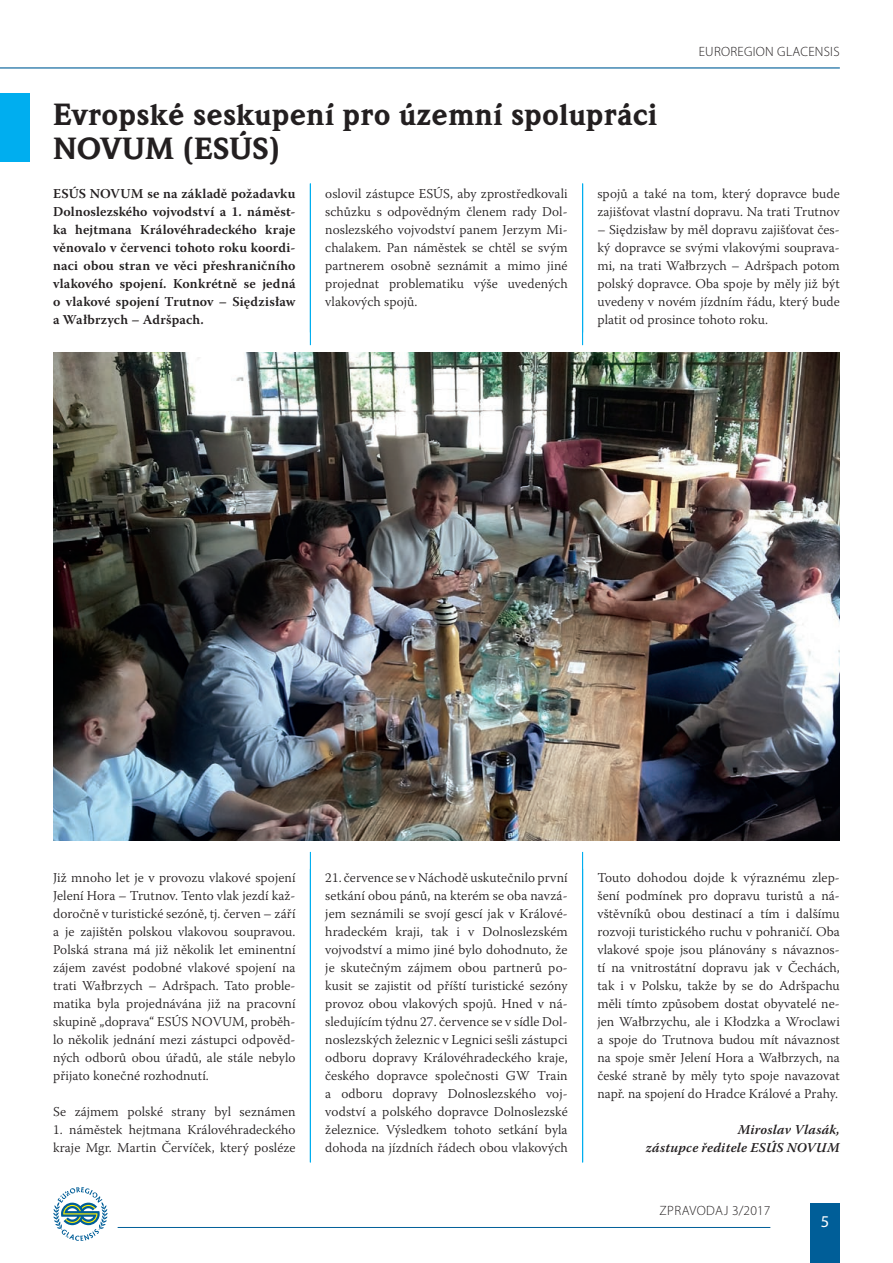
<style>
.page{position:relative;width:893px;height:1263px;background:#fff}
.page>*{position:absolute;margin:0;border:0;box-sizing:border-box;transform-origin:0 0}
.t1{font:30px/34.5px "Weidemann Itc TCE Blac";letter-spacing:.01em;color:#231f20}
.t2{font:16.5px "Myriad Pro";color:#fff}
.t3{font:300 13.5px/18px "Warnock Pro";letter-spacing:.005em;color:#231f20;text-align:justify}
.t4{font:600 13.5px/18px "Warnock Pro";letter-spacing:.01em;color:#231f20;text-align:justify}
.t5{font:italic 600 13.5px/18px "Warnock Pro";letter-spacing:.02em;color:#231f20;text-align:right}
.t6{font:300 13.5px "Myriad Pro";letter-spacing:.02em;color:#231f20}
</style>
<div class="page">
<div style="left:810px;top:1203px;width:30px;height:60px;background:#005e98"></div>
<hr style="left:118px;top:1227px;width:652px;height:1px;background:#005e98">
<svg style="left:53px;top:1187px;width:55px;height:54px"></svg>
<hr style="left:0;top:67px;width:840px;height:2px;background:#005e98">
<div style="left:0;top:94px;width:30px;height:68px;background:#00aeef"></div>
<img style="left:53px;top:353px;width:787px;height:487px">
<hr style="left:310px;top:184px;width:1px;height:161px;background:#00aeef">
<hr style="left:310px;top:852px;width:1px;height:310px;background:#00aeef">
<hr style="left:582px;top:184px;width:1px;height:161px;background:#00aeef">
<hr style="left:582px;top:852px;width:1px;height:310px;background:#00aeef">
<p class="t6" style="left:699px;top:44px;width:142px">EUROREGION GLACENSIS</p>
<h1 class="t1" style="left:53px;top:98px;width:606px">Evropské seskupení pro územní spolupráci<br>NOVUM (ESÚS)</h1>
<p class="t4" style="left:53px;top:184px;width:244px">ESÚS NOVUM se na základě požadavku Dolnoslezského vojvodství a 1. náměst&shy;ka hejtmana Královéhradeckého kraje věnovalo v červenci tohoto roku koordi&shy;naci obou stran ve věci přeshraničního vlakového spojení. Konkrétně se jedná o vlakové spojení Trutnov – Siędzisław a Wałbrzych – Adršpach.</p>
<p class="t3" style="left:325px;top:184px;width:244px">oslovil zástupce ESÚS, aby zprostředkovali schůzku s odpovědným členem rady Dol&shy;noslezského vojvodství panem Jerzym Mi&shy;chalakem. Pan náměstek se chtěl se svým partnerem osobně seznámit a mimo jiné projednat problematiku výše uvedených vlakových spojů.</p>
<p class="t3" style="left:597px;top:184px;width:244px">spojů a také na tom, který dopravce bude zajišťovat vlastní dopravu. Na trati Trutnov</p>
<p class="t3" style="left:597px;top:220px;width:244px">– Siędzisław by měl dopravu zajišťovat čes&shy;ký dopravce se svými vlakovými souprava&shy;mi, na trati Wałbrzych – Adršpach potom polský dopravce. Oba spoje by měly již být uvedeny v novém jízdním řádu, který bude platit od prosince tohoto roku.</p>
<p class="t3" style="left:53px;top:868px;width:244px">Již mnoho let je v provozu vlakové spojení Jelení Hora – Trutnov. Tento vlak jezdí kaž&shy;doročně v turistické sezóně, tj. červen – září a je zajištěn polskou vlakovou soupravou.<br>Polská strana má již několik let eminentní zájem zavést podobné vlakové spojení na trati Wałbrzych – Adršpach. Tato proble&shy;matika byla projednávána již na pracovní skupině „doprava“ ESÚS NOVUM, proběh&shy;lo několik jednání mezi zástupci odpověd&shy;ných odborů obou úřadů, ale stále nebylo přijato konečné rozhodnutí.</p>
<p class="t3" style="left:53px;top:1102px;width:244px">Se zájmem polské strany byl seznámen</p>
<p class="t3" style="left:53px;top:1120px;width:244px">1. náměstek hejtmana Královéhradeckého kraje Mgr. Martin Červíček, který posléze</p>
<p class="t3" style="left:325px;top:868px;width:244px">21. července se v Náchodě uskutečnilo první setkání obou pánů, na kterém se oba navzá&shy;jem seznámili se svojí gescí jak v Králové&shy;hradeckém kraji, tak i v Dolnoslezském vojvodství a mimo jiné bylo dohodnuto, že je skutečným zájmem obou partnerů po&shy;kusit se zajistit od příští turistické sezóny provoz obou vlakových spojů. Hned v ná&shy;sledujícím týdnu 27. července se v sídle Dol&shy;noslezských železnic v Legnici sešli zástupci odboru dopravy Královéhradeckého kraje, českého dopravce společnosti GW Train a odboru dopravy Dolnoslezského voj&shy;vodství a polského dopravce Dolnoslezské železnice. Výsledkem tohoto setkání byla dohoda na jízdních řádech obou vlakových</p>
<p class="t3" style="left:597px;top:868px;width:244px">Touto dohodou dojde k výraznému zlep&shy;šení podmínek pro dopravu turistů a ná&shy;vštěvníků obou destinací a tím i dalšímu rozvoji turistického ruchu v pohraničí. Oba vlakové spoje jsou plánovány s návaznos&shy;tí na vnitrostátní dopravu jak v Čechách, tak i v Polsku, takže by se do Adršpachu měli tímto způsobem dostat obyvatelé ne&shy;jen Wałbrzychu, ale i Kłodzka a Wroclawi a spoje do Trutnova budou mít návaznost na spoje směr Jelení Hora a Wałbrzych, na české straně by měly tyto spoje navazovat např. na spojení do Hradce Králové a Prahy.</p>
<p class="t5" style="left:646px;top:1120px;width:195px">Miroslav Vlasák,<br>zástupce ředitele ESÚS NOVUM</p>
<p class="t6" style="left:660px;top:1203px;width:112px">ZPRAVODAJ 3/2017</p>
<p class="t2" style="left:821px;top:1211px;width:10px">5</p>
</div>
